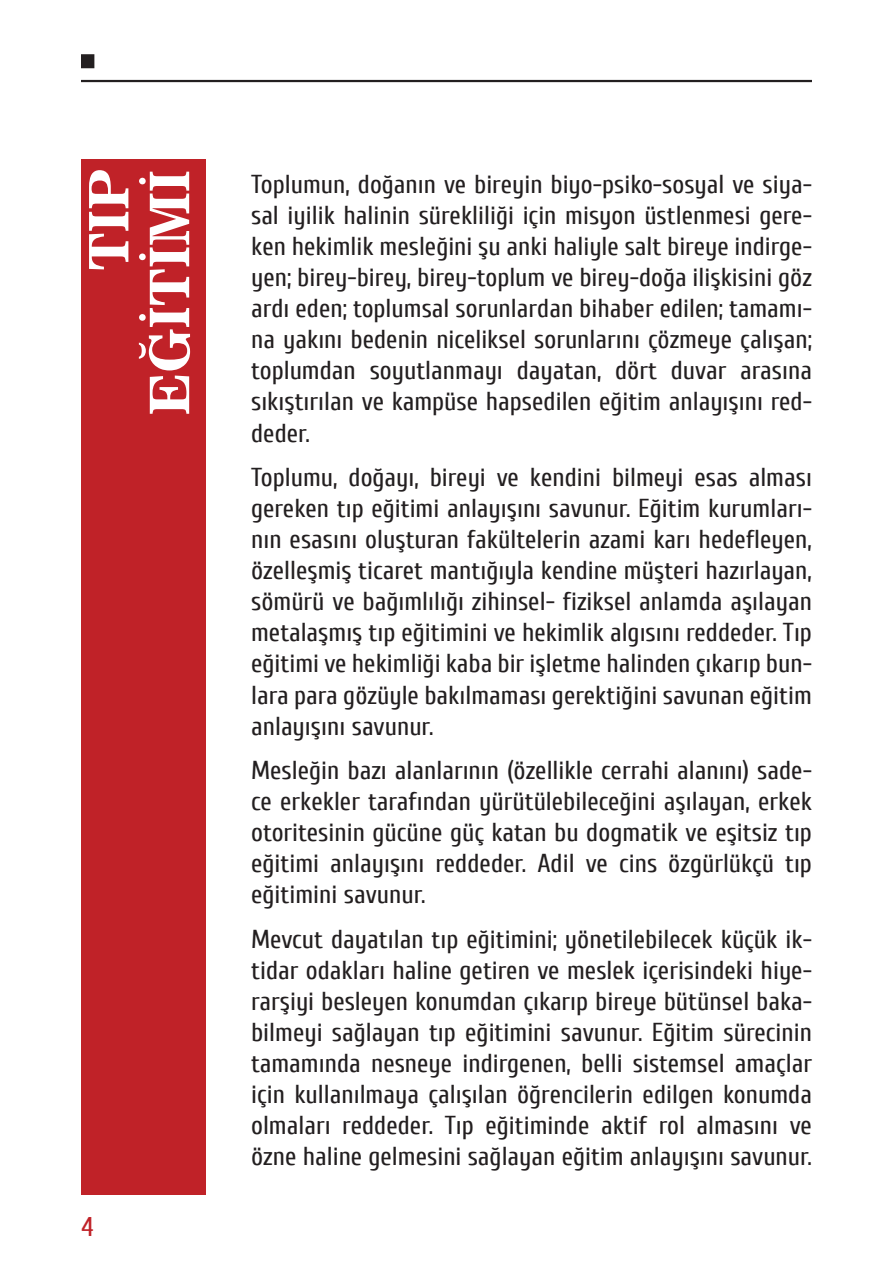
<style>
.page{position:relative;width:893px;height:1276px;background:#fff}
.page>*{position:absolute;margin:0;border:0;box-sizing:border-box;transform-origin:0 0}
.t1{font:54px/60.8px "News 706 BT Bold C";color:#fff;text-align:right}
.t2{font:27px "Cuprum";color:#c02228}
.t3{font:25.88px/31.1px "Cuprum";color:#231f20;text-align:justify}
</style>
<div class="page">
<hr style="left:81px;top:80px;width:731px;height:2px;background:#231f20">
<div style="left:82px;top:55px;width:11px;height:12px;background:#231f20"></div>
<div style="left:81px;top:54px;width:13px;height:14px;border:2px solid #231f20"></div>
<div style="left:81px;top:159px;width:124px;height:1036px;background:#c02228"></div>
<p class="t1" style="left:78px;top:415px;width:247px;rotate:-90deg">TIP<br>EĞİTİMİ</p>
<p class="t3" style="left:251px;top:169px;width:562px">Toplumun, doğanın ve bireyin biyo-psiko-sosyal ve siya&shy;sal iyilik halinin sürekliliği için misyon üstlenmesi gere&shy;ken hekimlik mesleğini şu anki haliyle salt bireye indirge&shy;yen; birey-birey, birey-toplum ve birey-doğa ilişkisini göz ardı eden; toplumsal sorunlardan bihaber edilen; tamamı&shy;na yakını bedenin niceliksel sorunlarını çözmeye çalışan; toplumdan soyutlanmayı dayatan, dört duvar arasına sıkıştırılan ve kampüse hapsedilen eğitim anlayışını red&shy;deder.</p>
<p class="t3" style="left:251px;top:462px;width:562px">Toplumu, doğayı, bireyi ve kendini bilmeyi esas alması gereken tıp eğitimi anlayışını savunur. Eğitim kurumları&shy;nın esasını oluşturan fakültelerin azami karı hedefleyen, özelleşmiş ticaret mantığıyla kendine müşteri hazırlayan, sömürü ve bağımlılığı zihinsel- fiziksel anlamda aşılayan metalaşmış tıp eğitimini ve hekimlik algısını reddeder. Tıp eğitimi ve hekimliği kaba bir işletme halinden çıkarıp bun&shy;lara para gözüyle bakılmaması gerektiğini savunan eğitim anlayışını savunur.</p>
<p class="t3" style="left:251px;top:755px;width:562px">Mesleğin bazı alanlarının (özellikle cerrahi alanını) sade&shy;ce erkekler tarafından yürütülebileceğini aşılayan, erkek otoritesinin gücüne güç katan bu dogmatik ve eşitsiz tıp eğitimi anlayışını reddeder. Adil ve cins özgürlükçü tıp eğitimini savunur.</p>
<p class="t3" style="left:251px;top:923px;width:562px">Mevcut dayatılan tıp eğitimini; yönetilebilecek küçük ik&shy;tidar odakları haline getiren ve meslek içerisindeki hiye&shy;rarşiyi besleyen konumdan çıkarıp bireye bütünsel baka&shy;bilmeyi sağlayan tıp eğitimini savunur. Eğitim sürecinin tamamında nesneye indirgenen, belli sistemsel amaçlar için kullanılmaya çalışılan öğrencilerin edilgen konumda olmaları reddeder. Tıp eğitiminde aktif rol almasını ve özne haline gelmesini sağlayan eğitim anlayışını savunur.</p>
<p class="t2" style="left:81px;top:1211px;width:14px">4</p>
</div>
